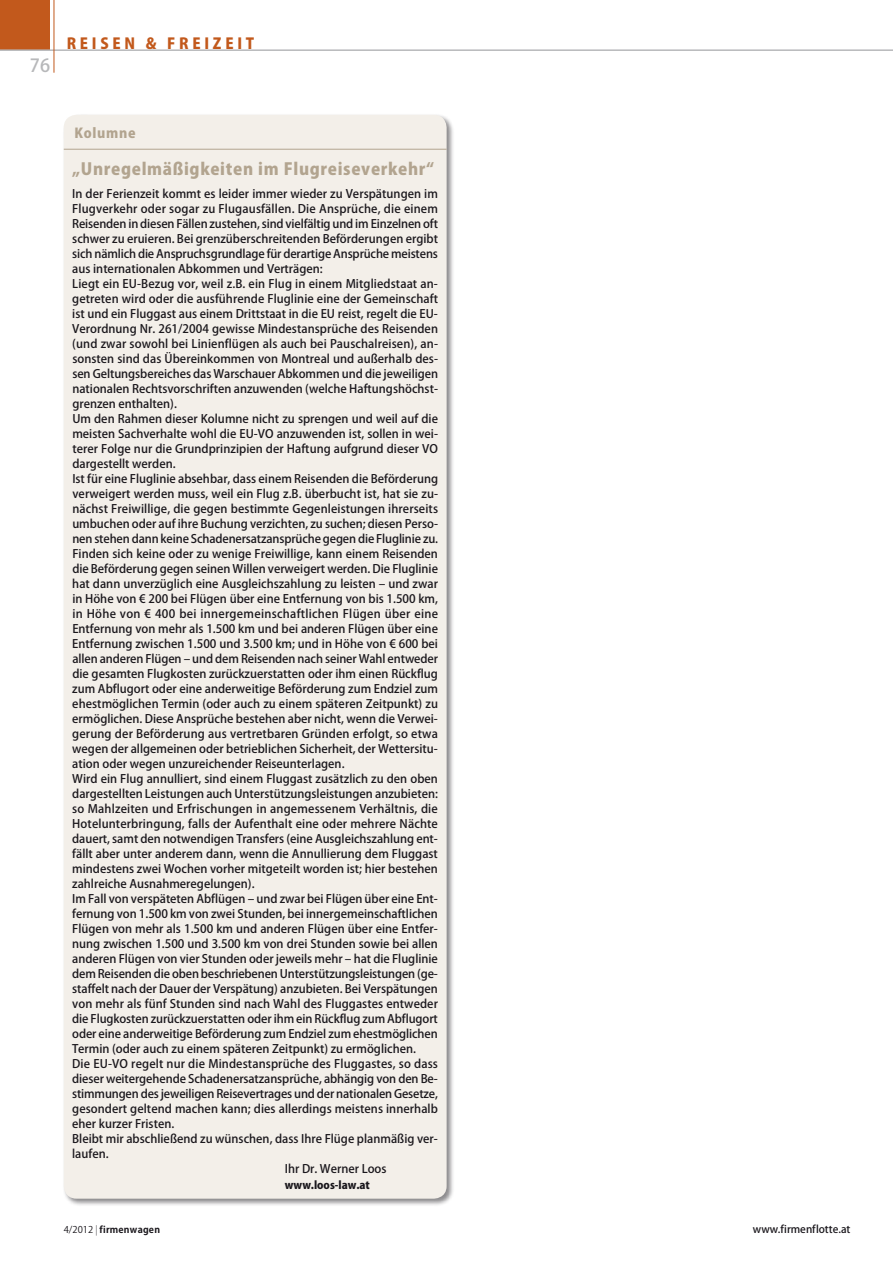
<style>
.page{position:relative;width:893px;height:1263px;background:#fff}
.page>*{position:absolute;margin:0;border:0;box-sizing:border-box;transform-origin:0 0}
.t1{font:500 18px "Koz Go Pro";color:#b7b8ba}
.t2{font:800 16.5px "Koz Go Pro";letter-spacing:.04em;color:#b2a48f}
.t3{font:800 15px "Koz Go Pro";letter-spacing:.25em;color:#c2591c}
.t4{font:800 13.5px "Koz Go Pro";letter-spacing:.05em;color:#b2a48f}
.t5{font:500 11.7px "Koz Go Pro";color:#1a171c}
.t6{font:500 11.7px "Koz Go Pro";letter-spacing:.025em;color:#1a171c}
.t7{font:800 10.8px "Koz Go Pro";color:#1a171c}
.t8{font:500 10.5px "Koz Go Pro";color:#1a171c}
.t9{font:700 9.3px "Koz Go Pro";letter-spacing:.025em;color:#1a171c}
.s1{font-weight:400}
.s2{font-weight:200}
</style>
<div class="page">
<div style="left:0;top:0;width:50px;height:50px;background:#c2591c"></div>
<hr style="left:0;top:49px;width:893px;height:2px;background:#b7b8ba">
<hr style="left:54px;top:0;width:1px;height:73px;background:#c2591c">
<div style="left:62px;top:113px;width:392px;height:1093px;background:#1a171c;opacity:.5"></div>
<div style="left:64px;top:115px;width:383px;height:1084px;background:#f3efe9;border-radius:13px"></div>
<hr style="left:64px;top:149px;width:383px;height:1px;background:#b2a48f">
<h1 class="t1" style="left:30px;top:54px;width:22px">76</h1>
<p class="t3" style="left:67px;top:34px;width:189px">reisen &amp; freizeit</p>
<p class="t4" style="left:75px;top:125px;width:63px">Kolumne</p>
<h2 class="t2" style="left:72px;top:158px;width:363px">„Unregelmäßigkeiten im Flugreiseverkehr“</h2>
<p class="t5" style="left:72px;top:187px;width:367px">In der Ferienzeit kommt es leider immer wieder zu Verspätungen im</p>
<p class="t5" style="left:72px;top:202px;width:367px">Flugverkehr oder sogar zu Flugausfällen. Die Ansprüche, die einem</p>
<p class="t5" style="left:72px;top:217px;width:367px">Reisenden in diesen Fällen zustehen, sind vielfältig und im Einzelnen oft</p>
<p class="t5" style="left:72px;top:232px;width:367px">schwer zu eruieren. Bei grenzüberschreitenden Beförderungen ergibt</p>
<p class="t5" style="left:72px;top:247px;width:367px">sich nämlich die Anspruchsgrundlage für derartige Ansprüche meistens</p>
<p class="t5" style="left:72px;top:262px;width:252px">aus internationalen Abkommen und Verträgen:</p>
<p class="t5" style="left:72px;top:277px;width:367px">Liegt ein EU-Bezug vor, weil z.B. ein Flug in einem Mitgliedstaat an-</p>
<p class="t5" style="left:72px;top:292px;width:367px">getreten wird oder die ausführende Fluglinie eine der Gemeinschaft</p>
<p class="t5" style="left:72px;top:307px;width:367px">ist und ein Fluggast aus einem Drittstaat in die EU reist, regelt die EU-</p>
<p class="t5" style="left:72px;top:322px;width:367px">Verordnung Nr. 261/2004 gewisse Mindestansprüche des Reisenden</p>
<p class="t5" style="left:72px;top:337px;width:367px">(und zwar sowohl bei Linienflügen als auch bei Pauschalreisen), an-</p>
<p class="t5" style="left:72px;top:352px;width:367px">sonsten sind das Übereinkommen von Montreal und außerhalb des-</p>
<p class="t5" style="left:72px;top:367px;width:367px">sen Geltungsbereiches das Warschauer Abkommen und die jeweiligen</p>
<p class="t5" style="left:72px;top:382px;width:367px">nationalen Rechtsvorschriften anzuwenden (welche Haftungshöchst-</p>
<p class="t5" style="left:72px;top:397px;width:106px">grenzen enthalten).</p>
<p class="t5" style="left:72px;top:412px;width:367px">Um den Rahmen dieser Kolumne nicht zu sprengen und weil auf die</p>
<p class="t5" style="left:72px;top:427px;width:367px">meisten Sachverhalte wohl die EU-VO anzuwenden ist, sollen in wei-</p>
<p class="t5" style="left:72px;top:442px;width:367px">terer Folge nur die Grundprinzipien der Haftung aufgrund dieser VO</p>
<p class="t5" style="left:72px;top:457px;width:105px">dargestellt werden.</p>
<p class="t5" style="left:72px;top:472px;width:367px">Ist für eine Fluglinie absehbar, dass einem Reisenden die Beförderung</p>
<p class="t5" style="left:72px;top:487px;width:367px">verweigert werden muss, weil ein Flug z.B. überbucht ist, hat sie zu-</p>
<p class="t5" style="left:72px;top:502px;width:367px">nächst Freiwillige, die gegen bestimmte Gegenleistungen ihrerseits</p>
<p class="t5" style="left:72px;top:517px;width:367px">umbuchen oder auf ihre Buchung verzichten, zu suchen; diesen Perso-</p>
<p class="t5" style="left:72px;top:532px;width:367px">nen stehen dann keine Schadenersatzansprüche gegen die Fluglinie zu.</p>
<p class="t5" style="left:72px;top:547px;width:367px">Finden sich keine oder zu wenige Freiwillige, kann einem Reisenden</p>
<p class="t5" style="left:72px;top:562px;width:367px">die Beförderung gegen seinen Willen verweigert werden. Die Fluglinie</p>
<p class="t5" style="left:72px;top:577px;width:367px">hat dann unverzüglich eine Ausgleichszahlung zu leisten – und zwar</p>
<p class="t5" style="left:72px;top:592px;width:367px">in Höhe von € 200 bei Flügen über eine Entfernung von bis 1.500 km,</p>
<p class="t6" style="left:72px;top:607px;width:367px">in Höhe von € 400 bei innergemeinschaftlichen Flügen über eine</p>
<p class="t5" style="left:72px;top:622px;width:367px">Entfernung von mehr als 1.500 km und bei anderen Flügen über eine</p>
<p class="t5" style="left:72px;top:637px;width:367px">Entfernung zwischen 1.500 und 3.500 km; und in Höhe von € 600 bei</p>
<p class="t5" style="left:72px;top:652px;width:367px">allen anderen Flügen – und dem Reisenden nach seiner Wahl entweder</p>
<p class="t5" style="left:72px;top:667px;width:367px">die gesamten Flugkosten zurückzuerstatten oder ihm einen Rückflug</p>
<p class="t5" style="left:72px;top:682px;width:367px">zum Abflugort oder eine anderweitige Beförderung zum Endziel zum</p>
<p class="t5" style="left:72px;top:697px;width:367px">ehestmöglichen Termin (oder auch zu einem späteren Zeitpunkt) zu</p>
<p class="t5" style="left:72px;top:712px;width:367px">ermöglichen. Diese Ansprüche bestehen aber nicht, wenn die Verwei-</p>
<p class="t5" style="left:72px;top:727px;width:367px">gerung der Beförderung aus vertretbaren Gründen erfolgt, so etwa</p>
<p class="t5" style="left:72px;top:742px;width:367px">wegen der allgemeinen oder betrieblichen Sicherheit, der Wettersitu-</p>
<p class="t5" style="left:72px;top:757px;width:274px">ation oder wegen unzureichender Reiseunterlagen.</p>
<p class="t5" style="left:72px;top:772px;width:367px">Wird ein Flug annulliert, sind einem Fluggast zusätzlich zu den oben</p>
<p class="t5" style="left:72px;top:787px;width:367px">dargestellten Leistungen auch Unterstützungsleistungen anzubieten:</p>
<p class="t5" style="left:72px;top:802px;width:367px">so Mahlzeiten und Erfrischungen in angemessenem Verhältnis, die</p>
<p class="t5" style="left:72px;top:817px;width:367px">Hotelunterbringung, falls der Aufenthalt eine oder mehrere Nächte</p>
<p class="t5" style="left:72px;top:832px;width:367px">dauert, samt den notwendigen Transfers (eine Ausgleichszahlung ent-</p>
<p class="t5" style="left:72px;top:847px;width:367px">fällt aber unter anderem dann, wenn die Annullierung dem Fluggast</p>
<p class="t5" style="left:72px;top:862px;width:367px">mindestens zwei Wochen vorher mitgeteilt worden ist; hier bestehen</p>
<p class="t5" style="left:72px;top:877px;width:184px">zahlreiche Ausnahmeregelungen).</p>
<p class="t5" style="left:72px;top:892px;width:367px">Im Fall von verspäteten Abflügen – und zwar bei Flügen über eine Ent-</p>
<p class="t5" style="left:72px;top:907px;width:367px">fernung von 1.500 km von zwei Stunden, bei innergemeinschaftlichen</p>
<p class="t5" style="left:72px;top:922px;width:367px">Flügen von mehr als 1.500 km und anderen Flügen über eine Entfer-</p>
<p class="t5" style="left:72px;top:937px;width:367px">nung zwischen 1.500 und 3.500 km von drei Stunden sowie bei allen</p>
<p class="t5" style="left:72px;top:952px;width:367px">anderen Flügen von vier Stunden oder jeweils mehr – hat die Fluglinie</p>
<p class="t5" style="left:72px;top:967px;width:367px">dem Reisenden die oben beschriebenen Unterstützungsleistungen (ge-</p>
<p class="t5" style="left:72px;top:982px;width:367px">staffelt nach der Dauer der Verspätung) anzubieten. Bei Verspätungen</p>
<p class="t5" style="left:72px;top:997px;width:367px">von mehr als fünf Stunden sind nach Wahl des Fluggastes entweder</p>
<p class="t5" style="left:72px;top:1012px;width:367px">die Flugkosten zurückzuerstatten oder ihm ein Rückflug zum Abflugort</p>
<p class="t5" style="left:72px;top:1027px;width:367px">oder eine anderweitige Beförderung zum Endziel zum ehestmöglichen</p>
<p class="t5" style="left:72px;top:1042px;width:345px">Termin (oder auch zu einem späteren Zeitpunkt) zu ermöglichen.</p>
<p class="t5" style="left:72px;top:1057px;width:367px">Die EU-VO regelt nur die Mindestansprüche des Fluggastes, so dass</p>
<p class="t5" style="left:72px;top:1072px;width:367px">dieser weitergehende Schadenersatzansprüche, abhängig von den Be-</p>
<p class="t5" style="left:72px;top:1087px;width:367px">stimmungen des jeweiligen Reisevertrages und der nationalen Gesetze,</p>
<p class="t5" style="left:72px;top:1102px;width:367px">gesondert geltend machen kann; dies allerdings meistens innerhalb</p>
<p class="t5" style="left:72px;top:1117px;width:104px">eher kurzer Fristen.</p>
<p class="t5" style="left:72px;top:1132px;width:367px">Bleibt mir abschließend zu wünschen, dass Ihre Flüge planmäßig ver-</p>
<p class="t5" style="left:72px;top:1147px;width:38px">laufen.</p>
<p class="t5" style="left:285px;top:1162px;width:103px">Ihr Dr. Werner Loos</p>
<p class="t7" style="left:285px;top:1178px;width:87px">www.loos-law.at</p>
<p class="t9" style="left:64px;top:1223px;width:98px"><span class="s1">4/2012</span> <span class="s2">|</span> firmenwagen</p>
<p class="t8" style="left:753px;top:1223px;width:99px">www.firmenflotte.at</p>
</div>
